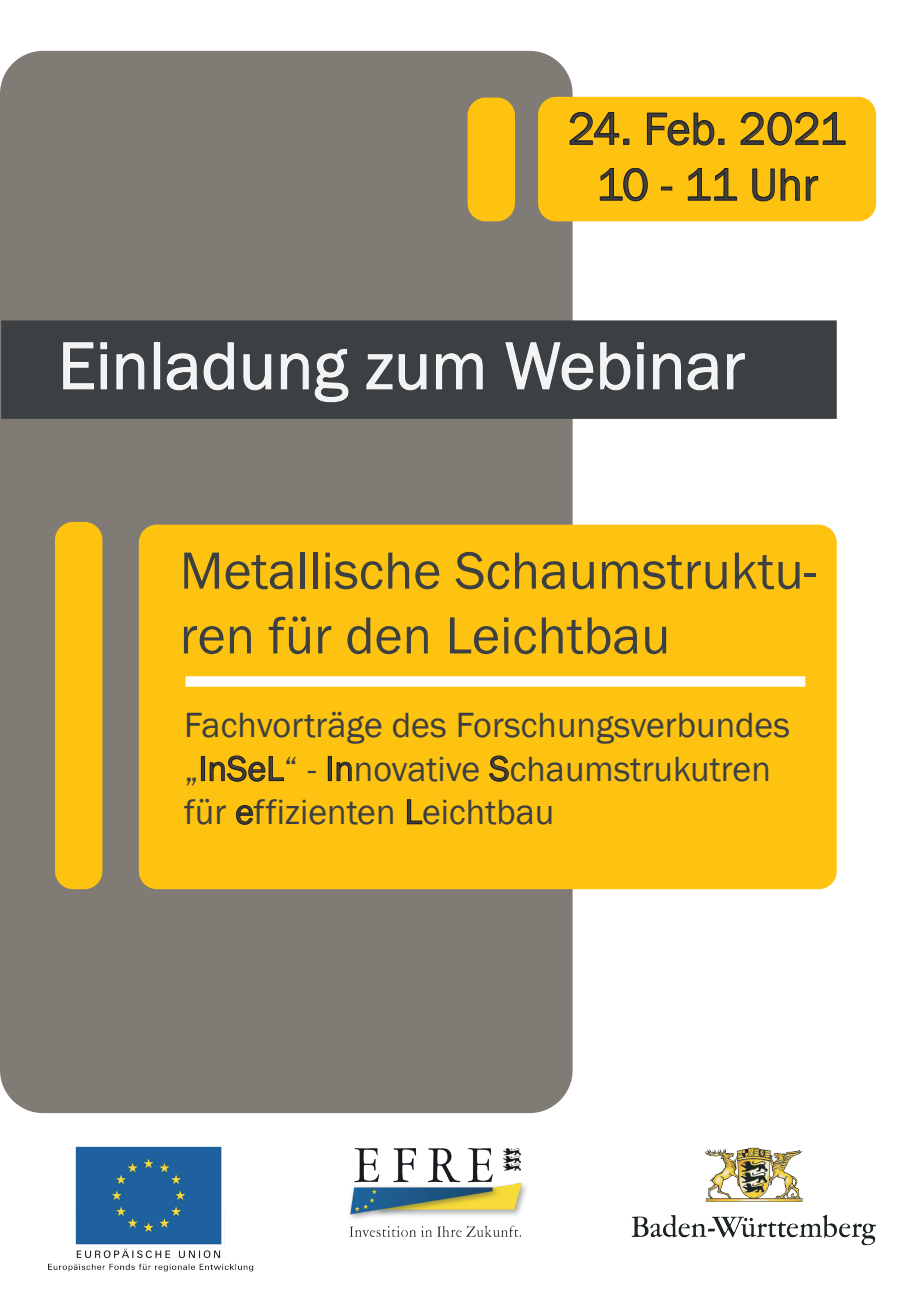
<style>
.page{position:relative;width:919px;height:1289px;background:#fff}
.page>*{position:absolute;margin:0;border:0;box-sizing:border-box;transform-origin:0 0}
.t1{font:69px "Franklin Gothic";color:#f2f3f4}
.t2{font:54px/64.8px "Franklin Gothic";color:#3d4042}
.t3{font:46.5px/55.8px "Franklin Gothic";letter-spacing:-.01em;color:#3d4042;text-align:center}
.t4{font:36px/43.2px "Franklin Gothic";color:#3d4042}
</style>
<div class="page">
<div style="left:0;top:51px;width:572px;height:1062px;background:#817b75;border-radius:43px"></div>
<img style="left:49px;top:1146px;width:827px;height:126px">
<div style="left:1px;top:320px;width:835px;height:99px;background:#3d4042"></div>
<div style="left:139px;top:524px;width:697px;height:365px;background:#fec210;border-radius:18px"></div>
<svg style="left:63px;top:342px;width:31px;height:47px"></svg>
<svg style="left:100px;top:342px;width:7px;height:47px"></svg>
<svg style="left:116px;top:353px;width:28px;height:36px"></svg>
<div style="left:154px;top:342px;width:6px;height:47px;border:1px solid #fff"></div>
<svg style="left:166px;top:342px;width:68px;height:48px;background:#575a5c"></svg>
<svg style="left:243px;top:354px;width:28px;height:36px"></svg>
<svg style="left:280px;top:348px;width:68px;height:54px;background:#56585a"></svg>
<svg style="left:366px;top:354px;width:60px;height:36px;background:#5a5d5e"></svg>
<svg style="left:436px;top:353px;width:47px;height:36px;background:#5c5f60"></svg>
<svg style="left:505px;top:342px;width:88px;height:48px;background:#56595b"></svg>
<svg style="left:600px;top:342px;width:30px;height:48px"></svg>
<svg style="left:636px;top:342px;width:8px;height:47px"></svg>
<svg style="left:652px;top:353px;width:29px;height:36px"></svg>
<svg style="left:687px;top:353px;width:31px;height:37px"></svg>
<svg style="left:726px;top:353px;width:19px;height:36px"></svg>
<div style="left:201px;top:756px;width:4px;height:25px;border:1px solid #231f20"></div>
<svg style="left:209px;top:755px;width:75px;height:27px"></svg>
<div style="left:328px;top:756px;width:4px;height:25px;border:1px solid #231f20"></div>
<svg style="left:336px;top:761px;width:16px;height:20px"></svg>
<svg style="left:489px;top:755px;width:20px;height:27px"></svg>
<svg style="left:236px;top:804px;width:18px;height:21px"></svg>
<svg style="left:407px;top:799px;width:16px;height:25px"></svg>
<div style="left:185px;top:676px;width:620px;height:10px;background:#fff"></div>
<div style="left:538px;top:97px;width:338px;height:124px;background:#fec210;border-radius:18px"></div>
<div style="left:467px;top:98px;width:48px;height:123px;background:#fec210;border-radius:18px"></div>
<svg style="left:569px;top:112px;width:60px;height:33px"></svg>
<svg style="left:647px;top:112px;width:77px;height:34px"></svg>
<svg style="left:740px;top:112px;width:106px;height:34px"></svg>
<svg style="left:599px;top:168px;width:49px;height:34px"></svg>
<div style="left:661px;top:186px;width:11px;height:4px;border:1px solid #231f20"></div>
<svg style="left:687px;top:168px;width:50px;height:33px"></svg>
<svg style="left:752px;top:168px;width:66px;height:34px"></svg>
<div style="left:55px;top:522px;width:47px;height:367px;background:#fec210;border-radius:18px"></div>
<p class="t3" style="left:568px;top:102px;width:280px">24. Feb. 2021<br>10 - 11 Uhr</p>
<h1 class="t1" style="left:58px;top:323px;width:688px">Einladung zum Webinar</h1>
<h2 class="t2" style="left:180px;top:539px;width:638px">Metallische Schaumstruktu&shy;ren für den Leichtbau</h2>
<p class="t4" style="left:184px;top:704px;width:607px">Fachvorträge des Forschungsverbundes „InSeL“ - Innovative Schaumstrukutren für effizienten Leichtbau</p>
</div>
